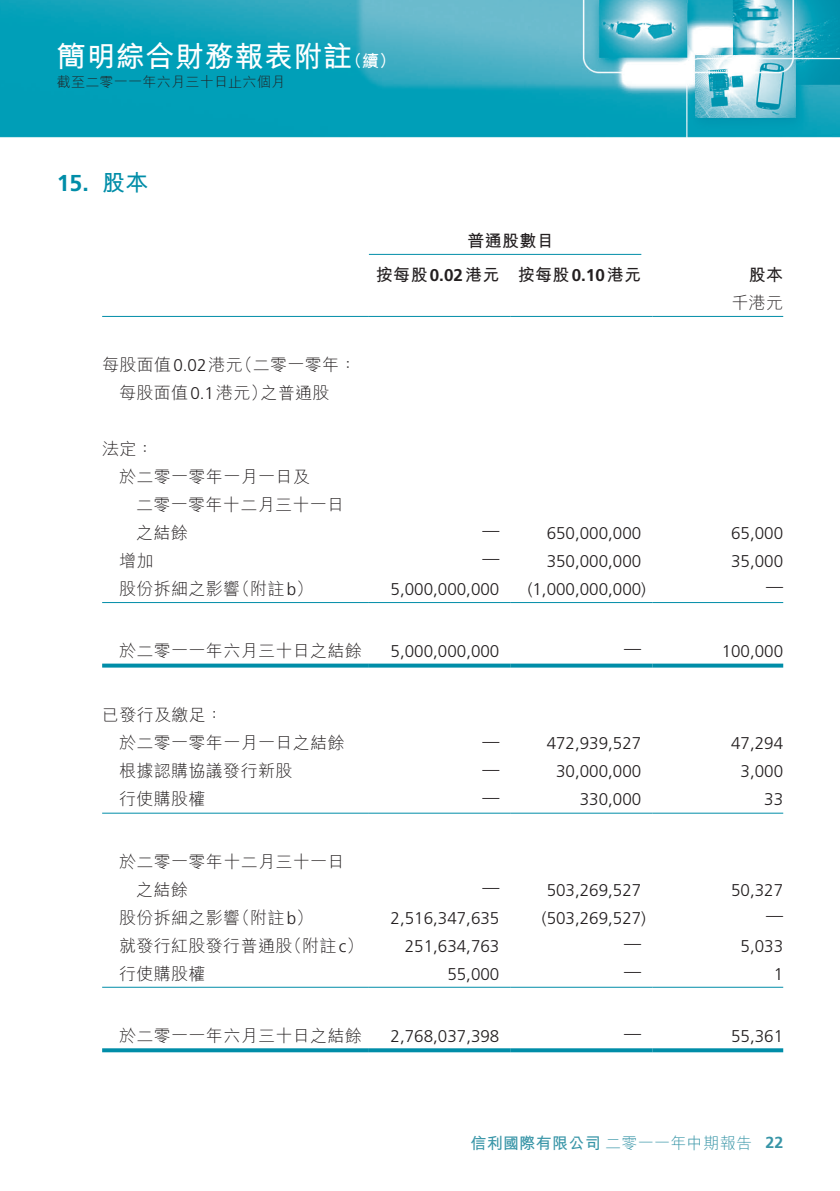
<style>
.page{position:relative;width:840px;height:1191px;background:#fff}
.page>*{position:absolute;margin:0;border:0;box-sizing:border-box;transform-origin:0 0}
.t1{font:700 29px "M Hei HK";letter-spacing:.02em;color:#fff}
.t2{font:700 23px "Frutiger LT Std";color:#008da8}
.t3{font:700 23px "M Hei HK";color:#008da8}
.t4{font:300 17px "Frutiger LT Std";color:#231f20}
.t5{font:300 17px "M Hei HK";letter-spacing:.02em;color:#231f20}
.t6{font:700 17px "M Hei HK";letter-spacing:.02em;color:#231f20}
.t7{font:700 17px "M Hei HK";color:#fff}
.t8{font:300 16px "M Hei HK";letter-spacing:.02em;color:#3895a7}
.t9{font:700 16px "Frutiger LT Std";color:#3895a7}
.t10{font:300 14px "M Hei HK";letter-spacing:.02em;color:#231f20}
.s1{font-family:"Frutiger LT Std"}
.s2{font-weight:700}
</style>
<div class="page">
<img style="left:0;top:0;width:839px;height:1053px">
<hr style="left:369px;top:254px;width:272px;height:1px;background:#008da8">
<hr style="left:102px;top:316px;width:267px;height:1px;background:#008da8">
<hr style="left:369px;top:316px;width:141px;height:1px;background:#008da8">
<hr style="left:510px;top:316px;width:142px;height:1px;background:#008da8">
<hr style="left:652px;top:316px;width:130px;height:1px;background:#008da8">
<hr style="left:102px;top:602px;width:267px;height:1px;background:#008da8">
<hr style="left:369px;top:602px;width:141px;height:1px;background:#008da8">
<hr style="left:510px;top:602px;width:142px;height:1px;background:#008da8">
<hr style="left:652px;top:602px;width:130px;height:1px;background:#008da8">
<svg style="left:102px;top:663px;width:267px;height:4px"></svg>
<svg style="left:369px;top:663px;width:141px;height:4px"></svg>
<svg style="left:510px;top:663px;width:142px;height:4px"></svg>
<svg style="left:652px;top:663px;width:130px;height:4px"></svg>
<hr style="left:102px;top:812px;width:267px;height:1px;background:#008da8">
<hr style="left:369px;top:812px;width:141px;height:1px;background:#008da8">
<hr style="left:510px;top:812px;width:142px;height:1px;background:#008da8">
<hr style="left:652px;top:812px;width:130px;height:1px;background:#008da8">
<hr style="left:102px;top:986px;width:267px;height:1px;background:#008da8">
<hr style="left:369px;top:986px;width:141px;height:1px;background:#008da8">
<hr style="left:510px;top:986px;width:142px;height:1px;background:#008da8">
<hr style="left:652px;top:986px;width:130px;height:1px;background:#008da8">
<svg style="left:102px;top:1048px;width:267px;height:4px"></svg>
<svg style="left:369px;top:1048px;width:141px;height:4px"></svg>
<svg style="left:510px;top:1048px;width:142px;height:4px"></svg>
<svg style="left:652px;top:1048px;width:130px;height:4px"></svg>
<h1 class="t1" style="left:57px;top:35px;width:297px">簡明綜合財務報表附註</h1>
<p class="t10" style="left:57px;top:74px;width:230px">截至二零一一年六月三十日止六個月</p>
<p class="t7" style="left:345px;top:48px;width:52px">（續(</p>
<h2 class="t2" style="left:57px;top:169px;width:33px">15.</h2>
<h2 class="t3" style="left:102px;top:165px;width:48px">股本</h2>
<p class="t6" style="left:467px;top:228px;width:88px">普通股數目</p>
<p class="t6" style="left:376px;top:262px;width:125px">按每股<span class="s1">0.02</span>港元</p>
<p class="t6" style="left:517px;top:262px;width:125px">按每股<span class="s1">0.10</span>港元</p>
<p class="t5" style="left:236px;top:356px;width:122px">（二零一零年：</p>
<p class="t5" style="left:102px;top:356px;width:142px">每股面值<span class="s1">0.02</span>港元</p>
<p class="t5" style="left:119px;top:384px;width:150px">每股面值<span class="s1">0.1</span>港元）</p>
<p class="t5" style="left:260px;top:384px;width:71px">之普通股</p>
<p class="t5" style="left:102px;top:440px;width:53px">法定：</p>
<p class="t5" style="left:119px;top:468px;width:192px">於二零一零年一月一日及</p>
<p class="t5" style="left:136px;top:496px;width:209px">二零一零年十二月三十一日</p>
<p class="t5" style="left:136px;top:524px;width:53px">之結餘</p>
<p class="t5" style="left:119px;top:552px;width:36px">增加</p>
<p class="t5" style="left:233px;top:580px;width:81px">（附註<span class="s1">b</span>(</p>
<p class="t5" style="left:119px;top:580px;width:123px">股份拆細之影響</p>
<p class="t5" style="left:119px;top:642px;width:244px">於二零一一年六月三十日之結餘</p>
<p class="t5" style="left:102px;top:706px;width:122px">已發行及繳足：</p>
<p class="t5" style="left:119px;top:734px;width:227px">於二零一零年一月一日之結餘</p>
<p class="t5" style="left:119px;top:762px;width:175px">根據認購協議發行新股</p>
<p class="t5" style="left:119px;top:790px;width:88px">行使購股權</p>
<p class="t5" style="left:119px;top:852px;width:227px">於二零一零年十二月三十一日</p>
<p class="t5" style="left:136px;top:880px;width:53px">之結餘</p>
<p class="t5" style="left:233px;top:908px;width:81px">（附註<span class="s1">b</span>(</p>
<p class="t5" style="left:119px;top:908px;width:123px">股份拆細之影響</p>
<p class="t5" style="left:285px;top:936px;width:80px">（附註<span class="s1">c</span>(</p>
<p class="t5" style="left:119px;top:936px;width:175px">就發行紅股發行普通股</p>
<p class="t5" style="left:119px;top:964px;width:88px">行使購股權</p>
<p class="t5" style="left:119px;top:1026px;width:244px">於二零一一年六月三十日之結餘</p>
<p class="t4" style="left:482px;top:521px;width:18px">—</p>
<p class="t4" style="left:546px;top:523px;width:96px">650,000,000</p>
<p class="t4" style="left:482px;top:549px;width:18px">—</p>
<p class="t4" style="left:546px;top:551px;width:96px">350,000,000</p>
<p class="t4" style="left:390px;top:579px;width:110px">5,000,000,000</p>
<p class="t4" style="left:527px;top:579px;width:120px">)1,000,000,000(</p>
<p class="t4" style="left:390px;top:641px;width:110px">5,000,000,000</p>
<p class="t4" style="left:624px;top:639px;width:18px">—</p>
<p class="t4" style="left:482px;top:731px;width:18px">—</p>
<p class="t4" style="left:546px;top:734px;width:96px">472,939,527</p>
<p class="t4" style="left:482px;top:759px;width:18px">—</p>
<p class="t4" style="left:556px;top:762px;width:87px">30,000,000</p>
<p class="t4" style="left:482px;top:787px;width:18px">—</p>
<p class="t4" style="left:579px;top:790px;width:63px">330,000</p>
<p class="t4" style="left:482px;top:877px;width:18px">—</p>
<p class="t4" style="left:546px;top:880px;width:96px">503,269,527</p>
<p class="t4" style="left:390px;top:908px;width:110px">2,516,347,635</p>
<p class="t4" style="left:541px;top:908px;width:105px">)503,269,527(</p>
<p class="t4" style="left:404px;top:936px;width:96px">251,634,763</p>
<p class="t4" style="left:624px;top:933px;width:18px">—</p>
<p class="t4" style="left:447px;top:964px;width:53px">55,000</p>
<p class="t4" style="left:624px;top:961px;width:18px">—</p>
<p class="t4" style="left:390px;top:1026px;width:110px">2,768,037,398</p>
<p class="t4" style="left:624px;top:1023px;width:18px">—</p>
<p class="t6" style="left:748px;top:262px;width:36px">股本</p>
<p class="t5" style="left:731px;top:294px;width:53px">千港元</p>
<p class="t4" style="left:730px;top:523px;width:53px">65,000</p>
<p class="t4" style="left:730px;top:551px;width:53px">35,000</p>
<p class="t4" style="left:765px;top:577px;width:18px">—</p>
<p class="t4" style="left:721px;top:641px;width:63px">100,000</p>
<p class="t4" style="left:730px;top:734px;width:53px">47,294</p>
<p class="t4" style="left:740px;top:762px;width:44px">3,000</p>
<p class="t4" style="left:763px;top:790px;width:20px">33</p>
<p class="t4" style="left:730px;top:880px;width:53px">50,327</p>
<p class="t4" style="left:765px;top:905px;width:18px">—</p>
<p class="t4" style="left:740px;top:936px;width:44px">5,033</p>
<p class="t4" style="left:773px;top:964px;width:11px">1</p>
<p class="t4" style="left:730px;top:1026px;width:53px">55,361</p>
<p class="t8" style="left:470px;top:1134px;width:283px"><span class="s2">信利國際有限公司</span>二零一一年中期報告</p>
<p class="t9" style="left:765px;top:1132px;width:19px">22</p>
</div>
